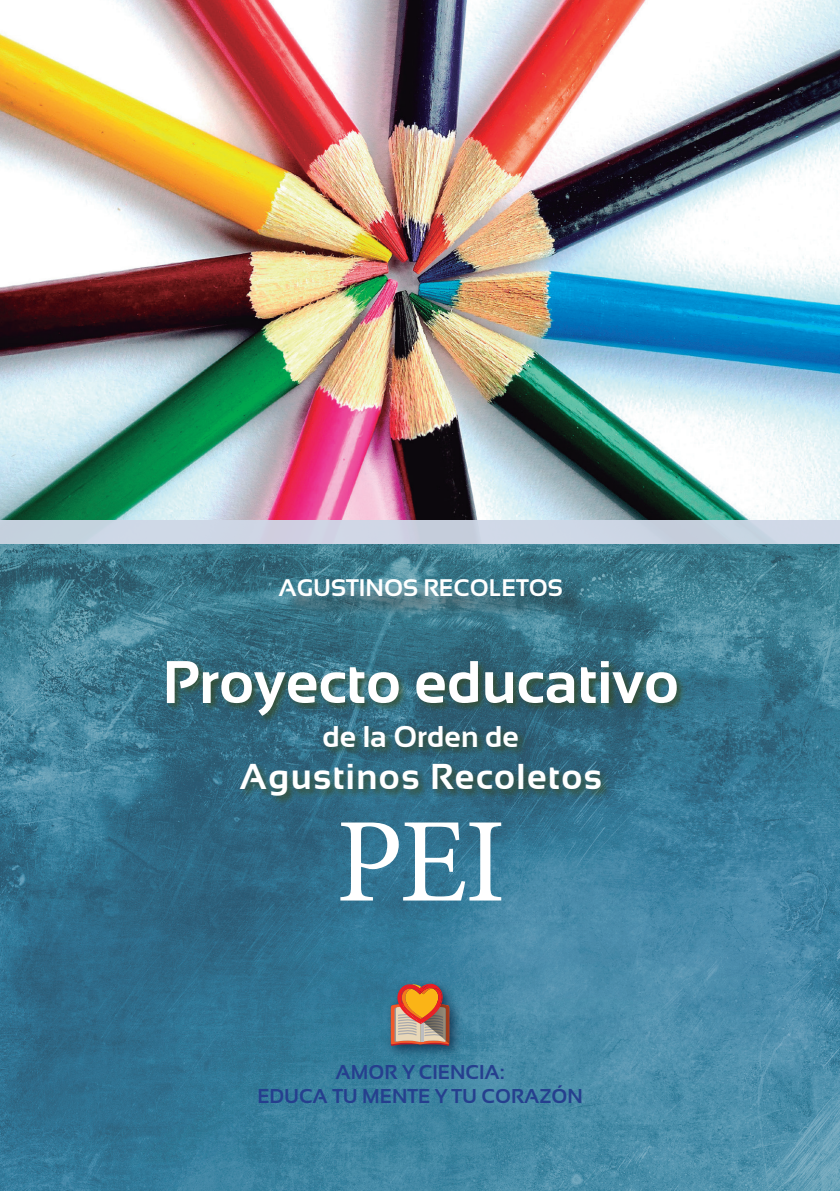
<style>
.page{position:relative;width:840px;height:1191px;background:#fff}
.page>*{position:absolute;margin:0;border:0;box-sizing:border-box;transform-origin:0 0}
.t1{font:120px "Minion Pro";color:#fff}
.t2{font:700 60px "Sansation";color:#fff}
.t3{font:700 36px "Sansation";letter-spacing:.04em;color:#fff}
.t4{font:700 30px "Sansation";color:#fff}
.t5{font:700 24px "Sansation";color:#fff}
.t6{font:700 20px/24px "Sansation";color:#253f8e;text-align:center}
</style>
<div class="page">
<img style="left:0;top:0;width:839px;height:520px">
<div style="left:0;top:520px;width:839px;height:614px;background:#cfd8e7"></div>
<img style="left:0;top:544px;width:839px;height:647px">
<div style="left:283px;top:582px;width:303px;height:38px;background:#231f20;opacity:.75"></div>
<div style="left:165px;top:659px;width:521px;height:147px;background:#374a22;opacity:.75"></div>
<div style="left:384px;top:977px;width:80px;height:83px;background:#05223f;opacity:.75"></div>
<svg style="left:390px;top:983px;width:59px;height:63px;background:#ba815d"></svg>
<p class="t5" style="left:278px;top:574px;width:285px">AGUSTINOS RECOLETOS</p>
<h2 class="t2" style="left:162px;top:648px;width:517px">Proyecto educativo</h2>
<h3 class="t4" style="left:322px;top:720px;width:198px">de la Orden de</h3>
<h3 class="t3" style="left:239px;top:756px;width:363px">Agustinos Recoletos</h3>
<h1 class="t1" style="left:335px;top:782px;width:172px">PEI</h1>
<p class="t6" style="left:257px;top:1060px;width:327px">AMOR Y CIENCIA:<br>EDUCA TU MENTE Y TU CORAZÓN</p>
</div>
